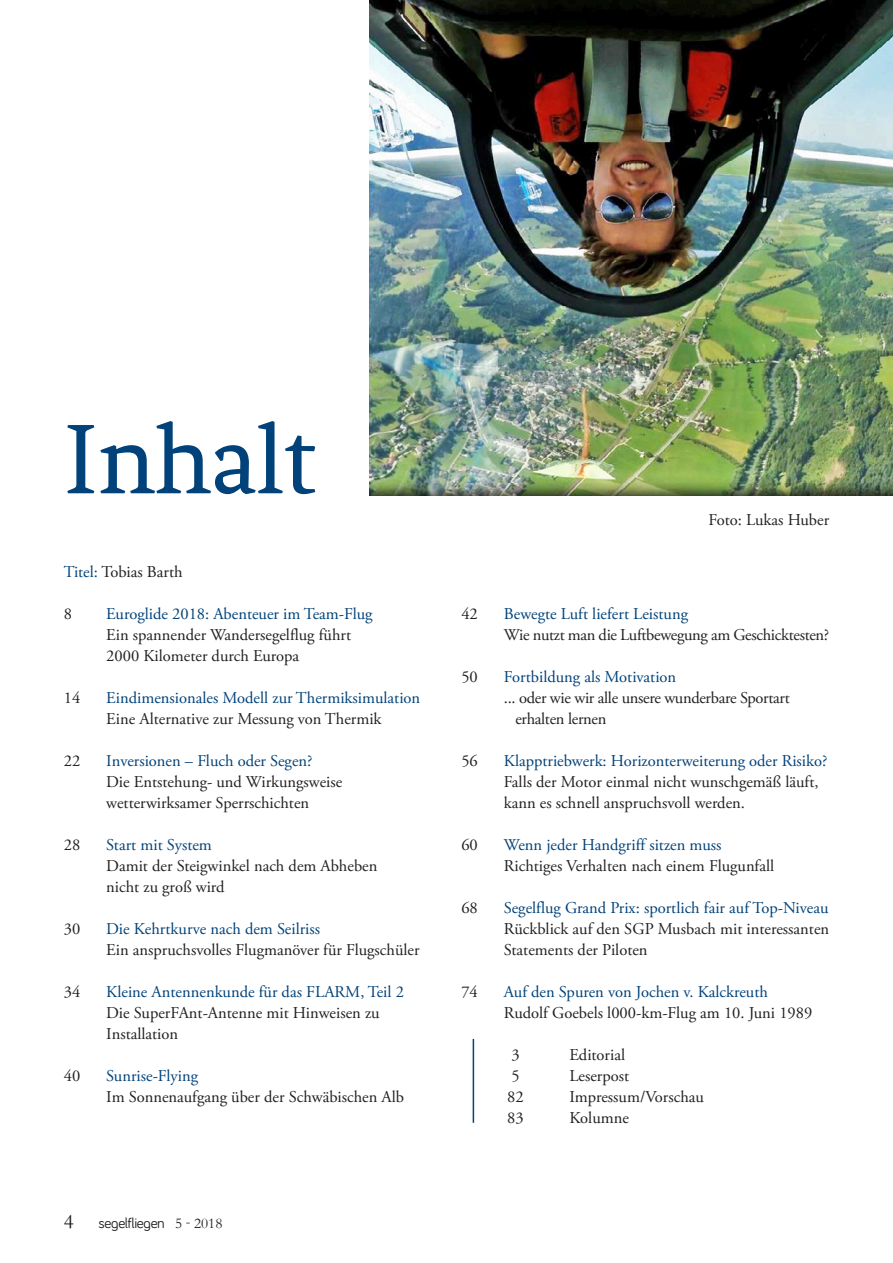
<style>
.page{position:relative;width:893px;height:1263px;background:#fff}
.page>*{position:absolute;margin:0;border:0;box-sizing:border-box;transform-origin:0 0}
.Headline_1{font:105px "Fenix Std";color:#004279}
.t1{font:21px "Garamond";color:#231f20}
.Inhalt{font:16.5px "Adobe Garamond Pro";color:#231f20}
.Inhalt-2{font:16.5px "Adobe Garamond Pro";color:#004279}
.Inhalt-3{font:16.5px "Adobe Garamond Pro";letter-spacing:-.02em;color:#231f20}
.Aufzählung{font:16.5px "Adobe Garamond Pro";color:#231f20}
.t2{font:15px "Bariol";letter-spacing:-.03em;color:#231f20}
.s1{color:#004279}
.s2{font-family:"Garamond"}
</style>
<div class="page">
<img style="left:370px;top:0;width:523px;height:495px">
<hr style="left:473px;top:1039px;width:1px;height:84px;background:#004279">
<p class="Headline_1" style="left:64px;top:401px;width:254px">Inhalt</p>
<p class="Inhalt" style="left:64px;top:562px;width:120px"><span class="s1">Titel:</span> Tobias Barth</p>
<p class="Inhalt" style="left:64px;top:604px;width:10px">8</p>
<p class="Inhalt-2" style="left:106px;top:604px;width:268px">Euroglide 2018: Abenteuer im Team-Flug</p>
<p class="Inhalt" style="left:106px;top:625px;width:246px">Ein spannender Wandersegelflug führt</p>
<p class="Inhalt" style="left:106px;top:646px;width:194px">2000 Kilometer durch Europa</p>
<p class="Inhalt" style="left:64px;top:688px;width:18px">14</p>
<p class="Inhalt-2" style="left:106px;top:688px;width:315px">Eindimensionales Modell zur Thermiksimulation</p>
<p class="Inhalt" style="left:106px;top:709px;width:277px">Eine Alternative zur Messung von Thermik</p>
<p class="Inhalt" style="left:64px;top:751px;width:18px">22</p>
<p class="Inhalt-2" style="left:106px;top:751px;width:208px">Inversionen – Fluch oder Segen?</p>
<p class="Inhalt" style="left:106px;top:772px;width:237px">Die Entstehung- und Wirkungsweise</p>
<p class="Inhalt" style="left:106px;top:793px;width:204px">wetterwirksamer Sperrschichten</p>
<p class="Inhalt" style="left:64px;top:835px;width:18px">28</p>
<p class="Inhalt-2" style="left:106px;top:835px;width:107px">Start mit System</p>
<p class="Inhalt" style="left:106px;top:856px;width:273px">Damit der Steigwinkel nach dem Abheben</p>
<p class="Inhalt" style="left:106px;top:877px;width:120px">nicht zu groß wird</p>
<p class="Inhalt" style="left:64px;top:919px;width:18px">30</p>
<p class="Inhalt-2" style="left:106px;top:919px;width:215px">Die Kehrtkurve nach dem Seilriss</p>
<p class="Inhalt" style="left:106px;top:940px;width:315px">Ein anspruchsvolles Flugmanöver für Flugschüler</p>
<p class="Inhalt" style="left:64px;top:982px;width:18px">34</p>
<p class="Inhalt-2" style="left:106px;top:982px;width:299px">Kleine Antennenkunde für das FLARM, Teil 2</p>
<p class="Inhalt" style="left:106px;top:1003px;width:275px">Die SuperFAnt-Antenne mit Hinweisen zu</p>
<p class="Inhalt" style="left:106px;top:1024px;width:73px">Installation</p>
<p class="Inhalt" style="left:64px;top:1066px;width:18px">40</p>
<p class="Inhalt-2" style="left:106px;top:1066px;width:93px">Sunrise-Flying</p>
<p class="Inhalt" style="left:106px;top:1087px;width:299px">Im Sonnenaufgang über der Schwäbischen Alb</p>
<p class="t1" style="left:64px;top:1209px;width:11px">4</p>
<p class="t2" style="left:99px;top:1213px;width:125px">segelf liegen <span class="s2">5 - 2018</span></p>
<p class="Inhalt" style="left:708px;top:510px;width:122px">Foto: Lukas Huber</p>
<p class="Inhalt" style="left:461px;top:604px;width:18px">42</p>
<p class="Inhalt-2" style="left:504px;top:604px;width:186px">Bewegte Luft liefert Leistung</p>
<p class="Inhalt-3" style="left:504px;top:625px;width:327px">Wie nutzt man die Luftbewegung am Geschicktesten?</p>
<p class="Inhalt" style="left:461px;top:667px;width:18px">50</p>
<p class="Inhalt-2" style="left:504px;top:667px;width:174px">Fortbildung als Motivation</p>
<p class="Inhalt-3" style="left:504px;top:688px;width:287px">... oder wie wir alle unsere wunderbare Sportart</p>
<p class="Inhalt-3" style="left:515px;top:709px;width:92px">erhalten lernen</p>
<p class="Inhalt" style="left:461px;top:751px;width:18px">56</p>
<p class="Inhalt-2" style="left:504px;top:751px;width:325px">Klapptriebwerk: Horizonterweiterung oder Risiko?</p>
<p class="Inhalt" style="left:504px;top:772px;width:316px">Falls der Motor einmal nicht wunschgemäß läuft,</p>
<p class="Inhalt" style="left:504px;top:793px;width:243px">kann es schnell anspruchsvoll werden.</p>
<p class="Inhalt" style="left:461px;top:835px;width:18px">60</p>
<p class="Inhalt-2" style="left:504px;top:835px;width:219px">Wenn jeder Handgriff sitzen muss</p>
<p class="Inhalt" style="left:504px;top:856px;width:272px">Richtiges Verhalten nach einem Flugunfall</p>
<p class="Inhalt" style="left:461px;top:898px;width:18px">68</p>
<p class="Inhalt-2" style="left:504px;top:898px;width:326px">Segelflug Grand Prix: sportlich fair auf Top-Niveau</p>
<p class="Inhalt" style="left:504px;top:919px;width:327px">Rückblick auf den SGP Musbach mit interessanten</p>
<p class="Inhalt" style="left:504px;top:940px;width:145px">Statements der Piloten</p>
<p class="Inhalt" style="left:461px;top:982px;width:18px">74</p>
<p class="Inhalt-2" style="left:504px;top:982px;width:266px">Auf den Spuren von Jochen v. Kalckreuth</p>
<p class="Inhalt" style="left:504px;top:1003px;width:310px">Rudolf Goebels l000-km-Flug am 10. Juni 1989</p>
<p class="Aufzählung" style="left:511px;top:1045px;width:10px">3</p>
<p class="Aufzählung" style="left:569px;top:1045px;width:57px">Editorial</p>
<p class="Aufzählung" style="left:511px;top:1066px;width:10px">5</p>
<p class="Aufzählung" style="left:569px;top:1066px;width:61px">Leserpost</p>
<p class="Aufzählung" style="left:507px;top:1087px;width:18px">82</p>
<p class="Aufzählung" style="left:569px;top:1087px;width:136px">Impressum/Vorschau</p>
<p class="Aufzählung" style="left:507px;top:1108px;width:18px">83</p>
<p class="Aufzählung" style="left:569px;top:1108px;width:61px">Kolumne</p>
</div>
